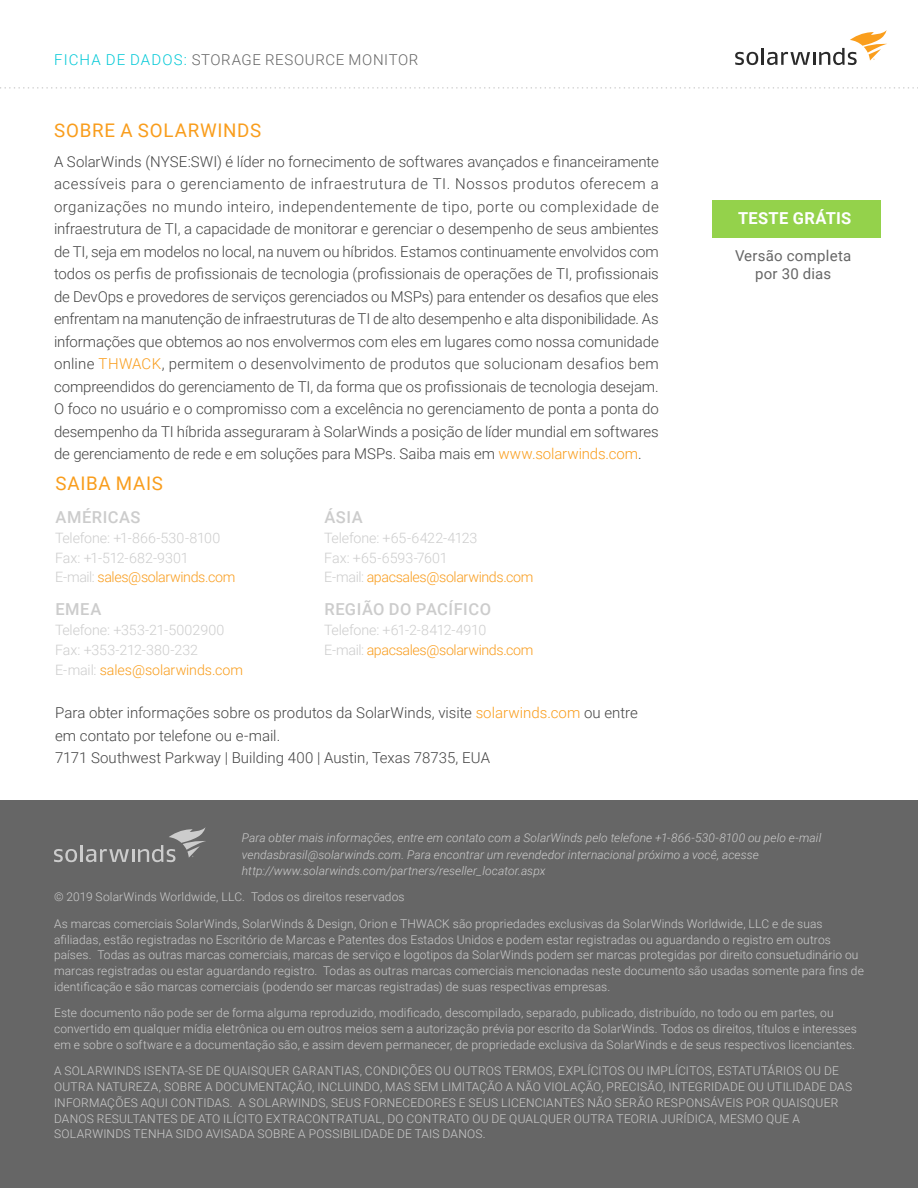
<style>
.page{position:relative;width:918px;height:1188px;background:#fff}
.page>*{position:absolute;margin:0;border:0;box-sizing:border-box;transform-origin:0 0}
.t1{font:18.75px "Roboto";letter-spacing:.035em;color:#f99d1c}
.t2{font:500 16.5px "Roboto";letter-spacing:.03em;color:#ccc}
.t3{font:700 16.5px "Roboto";letter-spacing:.015em;color:#fff}
.t4{font:300 15px/22.5px "Roboto";color:#444}
.t5{font:300 15px "Roboto";letter-spacing:.045em;color:#666}
.t6{font:15px/18px "Roboto";letter-spacing:.02em;color:#666;text-align:center}
.t7{font:300 14.25px/19.8px "Roboto";letter-spacing:-.015em;color:#ccc}
.t8{font:300 12px/15.8px "Roboto";letter-spacing:.01em;color:#ccc}
.t9{font:italic 300 12px/16.5px "Roboto";letter-spacing:.005em;color:#ccc}
.s1{color:#04c9d7}
.s2{color:#f99d1c}
.s3{color:#f99d1e}
</style>
<div class="page">
<svg style="left:735px;top:52px;width:23px;height:13px"></svg>
<hr style="left:761px;top:48px;width:3px;height:17px;background:#2a2a2a">
<svg style="left:767px;top:30px;width:120px;height:35px"></svg>
<svg style="left:0;top:87px;width:918px;height:2px"></svg>
<div style="left:712px;top:201px;width:168px;height:37px;background:#94d24b"></div>
<div style="left:0;top:800px;width:918px;height:388px;background:#666"></div>
<svg style="left:54px;top:849px;width:23px;height:13px"></svg>
<hr style="left:80px;top:845px;width:3px;height:17px;background:#ccc">
<svg style="left:86px;top:827px;width:120px;height:35px"></svg>
<p class="t5" style="left:54px;top:49px;width:366px"><span class="s1">FICHA DE DADOS:</span> STORAGE RESOURCE MONITOR</p>
<h1 class="t1" style="left:54px;top:118px;width:208px">SOBRE A SOLARWINDS</h1>
<p class="t4" style="left:54px;top:150px;width:606px;text-align:justify">A SolarWinds (NYSE:SWI) é líder no fornecimento de softwares avançados e financeiramente acessíveis para o gerenciamento de infraestrutura de TI. Nossos produtos oferecem a organizações no mundo inteiro, independentemente de tipo, porte ou complexidade de infraestrutura de TI, a capacidade de monitorar e gerenciar o desempenho de seus ambientes de TI, seja em modelos no local, na nuvem ou híbridos. Estamos continuamente envolvidos com todos os perfis de profissionais de tecnologia (profissionais de operações de TI, profissionais de DevOps e provedores de serviços gerenciados ou MSPs) para entender os desafios que eles enfrentam na manutenção de infraestruturas de TI de alto desempenho e alta disponibilidade. As informações que obtemos ao nos envolvermos com eles em lugares como nossa comunidade online <span class="s2">THWACK</span>, permitem o desenvolvimento de produtos que solucionam desafios bem compreendidos do gerenciamento de TI, da forma que os profissionais de tecnologia desejam.<br>O foco no usuário e o compromisso com a excelência no gerenciamento de ponta a ponta do desempenho da TI híbrida asseguraram à SolarWinds a posição de líder mundial em softwares de gerenciamento de rede e em soluções para MSPs. Saiba mais em <span class="s2">www.solarwinds.com</span>.</p>
<h1 class="t1" style="left:55px;top:471px;width:109px">SAIBA MAIS</h1>
<h2 class="t2" style="left:55px;top:506px;width:87px">AMÉRICAS</h2>
<p class="t7" style="left:55px;top:527px;width:182px">Telefone: +1-866-530-8100<br>Fax: +1-512-682-9301<br>E-mail: <span class="s3">sales@solarwinds.com</span></p>
<h2 class="t2" style="left:55px;top:598px;width:48px">EMEA</h2>
<p class="t7" style="left:55px;top:619px;width:189px">Telefone: +353-21-5002900<br>Fax: +353-212-380-232<br>E-mail: <span class="s2">sales@solarwinds.com</span></p>
<h2 class="t2" style="left:325px;top:506px;width:40px">ÁSIA</h2>
<p class="t7" style="left:324px;top:527px;width:211px">Telefone: +65-6422-4123<br>Fax: +65-6593-7601<br>E-mail: <span class="s3">apacsales@solarwinds.com</span></p>
<h2 class="t2" style="left:325px;top:598px;width:168px">REGIÃO DO PACÍFICO</h2>
<p class="t7" style="left:324px;top:619px;width:211px">Telefone: +61-2-8412-4910<br>E-mail: <span class="s3">apacsales@solarwinds.com</span></p>
<p class="t4" style="left:55px;top:701px;width:584px">Para obter informações sobre os produtos da SolarWinds, visite <span class="s2">solarwinds.com</span> ou entre em contato por telefone ou e-mail.<br>7171 Southwest Parkway | Building 400 | Austin, Texas 78735, EUA</p>
<h2 class="t3" style="left:738px;top:207px;width:115px">TESTE GRÁTIS</h2>
<p class="t6" style="left:735px;top:246px;width:118px">Versão completa por 30 dias</p>
<p class="t9" style="left:242px;top:829px;width:581px">Para obter mais informações, entre em contato com a SolarWinds pelo telefone +1-866-530-8100 ou pelo e-mail vendasbrasil@solarwinds.com. Para encontrar um revendedor internacional próximo a você, acesse http://www.solarwinds.com/partners/reseller_locator.aspx</p>
<p class="t8" style="left:54px;top:889px;width:352px">© 2019 SolarWinds Worldwide, LLC. Todos os direitos reservados</p>
<p class="t8" style="left:54px;top:915px;width:811px">As marcas comerciais SolarWinds, SolarWinds &amp; Design, Orion e THWACK são propriedades exclusivas da SolarWinds Worldwide, LLC e de suas afiliadas, estão registradas no Escritório de Marcas e Patentes dos Estados Unidos e podem estar registradas ou aguardando o registro em outros países. Todas as outras marcas comerciais, marcas de serviço e logotipos da SolarWinds podem ser marcas protegidas por direito consuetudinário ou marcas registradas ou estar aguardando registro. Todas as outras marcas comerciais mencionadas neste documento são usadas somente para fins de identificação e são marcas comerciais (podendo ser marcas registradas) de suas respectivas empresas.</p>
<p class="t8" style="left:54px;top:1005px;width:805px">Este documento não pode ser de forma alguma reproduzido, modificado, descompilado, separado, publicado, distribuído, no todo ou em partes, ou convertido em qualquer mídia eletrônica ou em outros meios sem a autorização prévia por escrito da SolarWinds. Todos os direitos, títulos e interesses em e sobre o software e a documentação são, e assim devem permanecer, de propriedade exclusiva da SolarWinds e de seus respectivos licenciantes.</p>
<p class="t8" style="left:54px;top:1063px;width:800px">A SOLARWINDS ISENTA-SE DE QUAISQUER GARANTIAS, CONDIÇÕES OU OUTROS TERMOS, EXPLÍCITOS OU IMPLÍCITOS, ESTATUTÁRIOS OU DE OUTRA NATUREZA, SOBRE A DOCUMENTAÇÃO, INCLUINDO, MAS SEM LIMITAÇÃO A NÃO VIOLAÇÃO, PRECISÃO, INTEGRIDADE OU UTILIDADE DAS INFORMAÇÕES AQUI CONTIDAS. A SOLARWINDS, SEUS FORNECEDORES E SEUS LICENCIANTES NÃO SERÃO RESPONSÁVEIS POR QUAISQUER DANOS RESULTANTES DE ATO ILÍCITO EXTRACONTRATUAL, DO CONTRATO OU DE QUALQUER OUTRA TEORIA JURÍDICA, MESMO QUE A SOLARWINDS TENHA SIDO AVISADA SOBRE A POSSIBILIDADE DE TAIS DANOS.</p>
</div>
